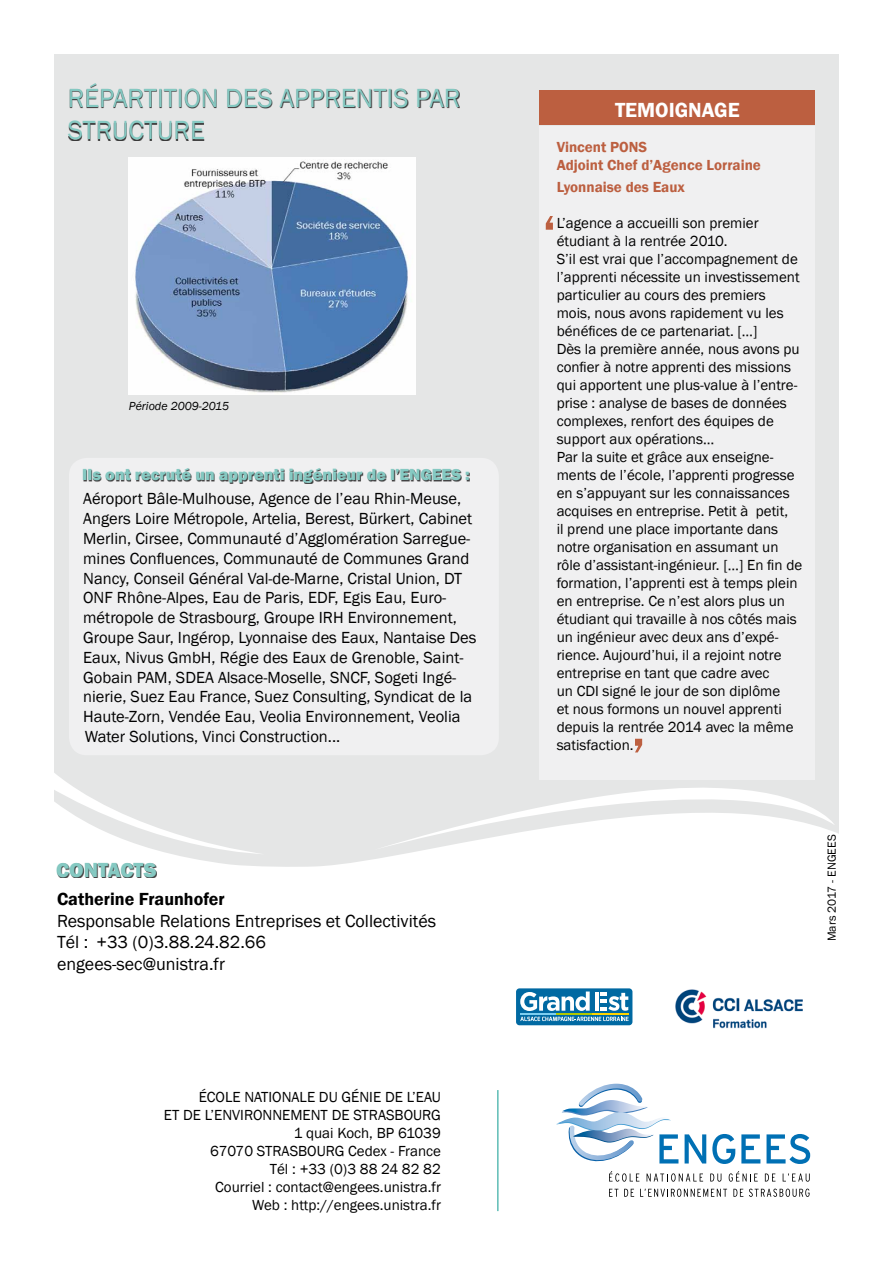
<style>
.page{position:relative;width:893px;height:1263px;background:#fff}
.page>*{position:absolute;margin:0;border:0;box-sizing:border-box;transform-origin:0 0}
.t1{font:600 50.4px "Franklin Gothic";color:#bc5f40}
.t2{font:27px/32.4px "Franklin Gothic";color:#85c9c2}
.t3{font:600 21px "Franklin Gothic";color:#fff}
.t4{font:800 21px "Franklin Gothic";color:#85c9c2}
.t5{font:18px/21.6px "Franklin Gothic";color:#000}
.t6{font:600 18px "Franklin Gothic";color:#000}
.t7{font:16.5px/19.8px "Franklin Gothic";color:#000}
.t8{font:800 16.5px "Franklin Gothic";color:#85c9c2}
.t9{font:15px/18px "Franklin Gothic";color:#000}
.t10{font:600 15px/18px "Franklin Gothic";color:#bc5f40}
.t11{font:italic 12px "Franklin Gothic";color:#000}
.t12{font:12px "Franklin Gothic";color:#000}
</style>
<div class="page">
<div style="left:54px;top:54px;width:785px;height:953px;background:#e5e6e6"></div>
<svg style="left:54px;top:759px;width:785px;height:267px;fill:#fff"></svg>
<svg style="left:54px;top:765px;width:210px;height:89px"></svg>
<svg style="left:374px;top:775px;width:461px;height:75px"></svg>
<div style="left:57px;top:864px;width:100px;height:14px;background:#000;opacity:.75"></div>
<div style="left:69px;top:84px;width:391px;height:57px;background:#000;opacity:.75"></div>
<div style="left:69px;top:458px;width:430px;height:297px;background:#f0f0f1;border-radius:18px"></div>
<div style="left:540px;top:126px;width:275px;height:653px;background:#f0f0f1"></div>
<div style="left:540px;top:90px;width:275px;height:35px;background:#bc5f40"></div>
<hr style="left:497px;top:1090px;width:2px;height:121px;background:#5ebdb5">
<img style="left:129px;top:157px;width:286px;height:237px">
<div style="left:84px;top:469px;width:386px;height:15px;background:#000;opacity:.75"></div>
<svg style="left:685px;top:1134px;width:21px;height:29px"></svg>
<svg style="left:712px;top:1134px;width:23px;height:30px"></svg>
<svg style="left:741px;top:1134px;width:19px;height:29px"></svg>
<svg style="left:766px;top:1134px;width:44px;height:30px"></svg>
<svg style="left:556px;top:1084px;width:122px;height:80px"></svg>
<svg style="left:609px;top:1171px;width:30px;height:10px"></svg>
<svg style="left:647px;top:1173px;width:56px;height:8px"></svg>
<svg style="left:710px;top:1173px;width:11px;height:8px"></svg>
<svg style="left:729px;top:1171px;width:29px;height:10px"></svg>
<svg style="left:765px;top:1173px;width:10px;height:8px"></svg>
<svg style="left:783px;top:1173px;width:27px;height:8px"></svg>
<svg style="left:609px;top:1189px;width:9px;height:8px"></svg>
<svg style="left:624px;top:1189px;width:10px;height:8px"></svg>
<svg style="left:640px;top:1188px;width:87px;height:9px"></svg>
<svg style="left:733px;top:1189px;width:10px;height:8px"></svg>
<svg style="left:749px;top:1188px;width:60px;height:9px"></svg>
<img style="left:668px;top:982px;width:143px;height:47px">
<svg style="left:516px;top:988px;width:116px;height:37px;background:#1876a1"></svg>
<svg style="left:520px;top:1017px;width:109px;height:4px"></svg>
<svg style="left:520px;top:991px;width:70px;height:20px"></svg>
<svg style="left:600px;top:992px;width:28px;height:19px"></svg>
<svg style="left:594px;top:992px;width:4px;height:18px"></svg>
<hr style="left:520px;top:1013px;width:36px;height:1px;background:#7dcef0">
<hr style="left:556px;top:1013px;width:36px;height:1px;background:#b1c800">
<hr style="left:592px;top:1013px;width:37px;height:1px;background:#ffd400">
<h2 class="t2" style="left:68px;top:82px;width:394px">RÉPARTITION DES APPRENTIS PAR<br>STRUCTURE</h2>
<p class="t11" style="left:129px;top:398px;width:102px">Période 2009-2015</p>
<p class="t8" style="left:82px;top:464px;width:389px">Ils ont recruté un apprenti ingénieur de l’ENGEES :</p>
<p class="t7" style="left:83px;top:489px;width:395px">Aéroport Bâle-Mulhouse, Agence de l’eau Rhin-Meuse, Angers Loire Métropole, Artelia, Berest, Bürkert, Cabinet Merlin, Cirsee, Communauté d’Agglomération Sarregue&shy;mines Confluences, Communauté de Communes Grand Nancy, Conseil Général Val-de-Marne, Cristal Union, DT ONF Rhône-Alpes, Eau de Paris, EDF, Egis Eau, Euro&shy;métropole de Strasbourg, Groupe IRH Environnement, Groupe Saur, Ingérop, Lyonnaise des Eaux, Nantaise Des Eaux, Nivus GmbH, Régie des Eaux de Grenoble, Saint-Gobain PAM, SDEA Alsace-Moselle, SNCF, Sogeti Ingé&shy;nierie, Suez Eau France, Suez Consulting, Syndicat de la Haute-Zorn, Vendée Eau, Veolia Environnement, Veolia Water Solutions, Vinci Construction...</p>
<h3 class="t4" style="left:56px;top:856px;width:102px">CONTACTS</h3>
<p class="t6" style="left:57px;top:888px;width:169px">Catherine Fraunhofer</p>
<p class="t5" style="left:57px;top:910px;width:381px">Responsable Relations Entreprises et Collectivités<br>Tél : +33 (0)3.88.24.82.66 engees-sec@unistra.fr</p>
<p class="t9" style="left:164px;top:1088px;width:279px;text-align:right">ÉCOLE NATIONALE DU GÉNIE DE L’EAU<br>ET DE L’ENVIRONNEMENT DE STRASBOURG<br>1 quai Koch, BP 61039<br>67070 STRASBOURG Cedex - France<br>Tél : +33 (0)3 88 24 82 82<br>Courriel : contact@engees.unistra.fr<br>Web : http://engees.unistra.fr</p>
<h3 class="t3" style="left:615px;top:97px;width:126px">TEMOIGNAGE</h3>
<p class="t10" style="left:557px;top:138px;width:206px">Vincent PONS<br>Adjoint Chef d’Agence Lorraine</p>
<p class="t10" style="left:557px;top:178px;width:130px">Lyonnaise des Eaux</p>
<p class="t9" style="left:557px;top:214px;width:247px">L’agence a accueilli son premier étudiant à la rentrée 2010.<br>S’il est vrai que l’accompagnement de l’apprenti nécessite un investissement particulier au cours des premiers mois, nous avons rapidement vu les bénéfices de ce partenariat. […]<br>Dès la première année, nous avons pu confier à notre apprenti des missions qui apportent une plus-value à l’entre&shy;prise : analyse de bases de données complexes, renfort des équipes de support aux opérations…<br>Par la suite et grâce aux enseigne&shy;ments de l’école, l’apprenti progresse en s’appuyant sur les connaissances acquises en entreprise. Petit à petit,<br>il prend une place importante dans notre organisation en assumant un rôle d’assistant-ingénieur. […] En fin de formation, l’apprenti est à temps plein en entreprise. Ce n’est alors plus un étudiant qui travaille à nos côtés mais un ingénieur avec deux ans d’expé&shy;rience. Aujourd’hui, il a rejoint notre entreprise en tant que cadre avec<br>un CDI signé le jour de son diplôme<br>et nous formons un nouvel apprenti depuis la rentrée 2014 avec la même satisfaction.</p>
<h1 class="t1" style="left:543px;top:202px;width:14px">‘</h1>
<h1 class="t1" style="left:632px;top:724px;width:14px">’</h1>
<p class="t12" style="left:824px;top:941px;width:108px;rotate:-90deg">Mars 2017 - ENGEES</p>
</div>
